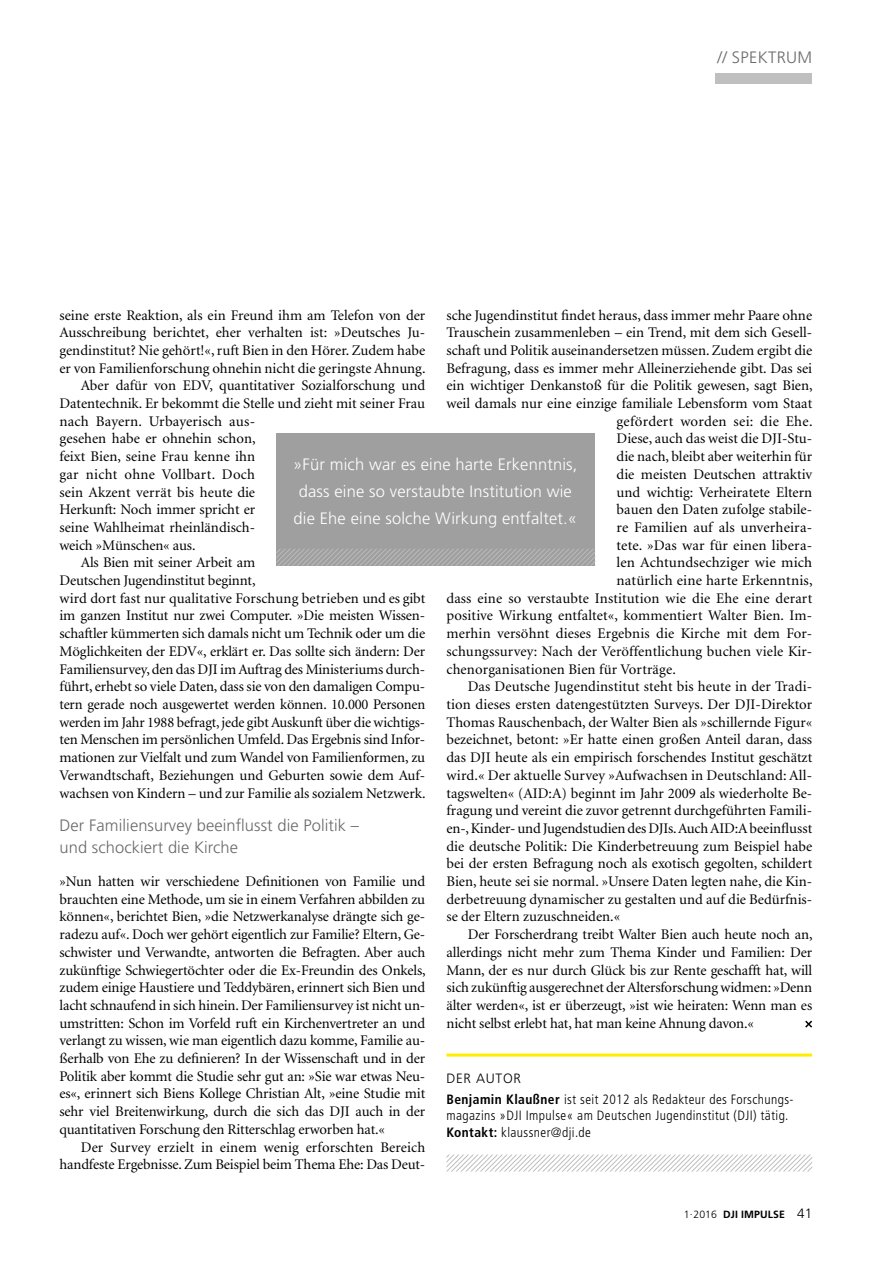
<style>
.page{position:relative;width:893px;height:1263px;background:#fff}
.page>*{position:absolute;margin:0;border:0;box-sizing:border-box;transform-origin:0 0}
.t1{font:300 16.5px/27px "Frutiger";letter-spacing:.01em;color:#fff;text-align:center}
.t2{font:300 16.5px/21.5px "Frutiger";letter-spacing:.005em;color:#6a6a6a}
.t3{font:14.7px/17.7px "Minion";color:#000;text-align:justify}
.t4{font:14.7px "Minion";letter-spacing:.02em;color:#000}
.t5{font:300 condensed 13.5px/20.7px "Frutiger";letter-spacing:.03em;color:#000}
.t6{font:700 10.5px "Frutiger";letter-spacing:.01em;color:#000}
.s1{font-stretch:normal}
.s2{font-weight:700}
.s3{font-weight:300}
.s4{font-weight:300;font-size:13.5px}
</style>
<div class="page">
<svg style="left:805px;top:1020px;width:7px;height:7px"></svg>
<svg style="left:446px;top:1154px;width:367px;height:18px"></svg>
<hr style="left:446px;top:1053px;width:366px;height:3px;background:#ffed00">
<div style="left:276px;top:433px;width:319px;height:133px;background:#9f9f9f"></div>
<svg style="left:276px;top:549px;width:320px;height:17px"></svg>
<div style="left:716px;top:73px;width:96px;height:10px;background:#c0bfc0"></div>
<p class="t2" style="left:717px;top:47px;width:96px">// SPEKTRUM</p>
<p class="t3" style="left:60px;top:306px;width:367px">seine erste Reaktion, als ein Freund ihm am Telefon von der</p>
<p class="t3" style="left:60px;top:324px;width:367px">Ausschreibung berichtet, eher verhalten ist: »Deutsches Ju-</p>
<p class="t3" style="left:60px;top:342px;width:367px">gendinstitut? Nie gehört!«, ruft Bien in den Hörer. Zudem habe</p>
<p class="t3" style="left:60px;top:360px;width:368px">er von Familienforschung ohnehin nicht die geringste Ahnung.</p>
<p class="t3" style="left:81px;top:377px;width:346px">Aber dafür von EDV, quantitativer Sozialforschung und</p>
<p class="t3" style="left:60px;top:395px;width:367px">Datentechnik. Er bekommt die Stelle und zieht mit seiner Frau</p>
<p class="t3" style="left:60px;top:413px;width:197px">nach Bayern. Urbayerisch aus-</p>
<p class="t3" style="left:60px;top:430px;width:198px">gesehen habe er ohnehin schon,</p>
<p class="t3" style="left:60px;top:448px;width:197px">feixt Bien, seine Frau kenne ihn</p>
<p class="t4" style="left:60px;top:467px;width:197px">gar nicht ohne Vollbart. Doch</p>
<p class="t3" style="left:60px;top:483px;width:197px">sein Akzent verrät bis heute die</p>
<p class="t3" style="left:60px;top:501px;width:197px">Herkunft: Noch immer spricht er</p>
<p class="t3" style="left:60px;top:519px;width:197px">seine Wahlheimat rheinländisch-</p>
<p class="t3" style="left:60px;top:537px;width:137px">weich »Münschen« aus.</p>
<p class="t3" style="left:81px;top:554px;width:176px">Als Bien mit seiner Arbeit am</p>
<p class="t3" style="left:60px;top:572px;width:198px">Deutschen Jugendinstitut beginnt,</p>
<p class="t3" style="left:60px;top:590px;width:367px">wird dort fast nur qualitative Forschung betrieben und es gibt</p>
<p class="t3" style="left:60px;top:607px;width:367px">im ganzen Institut nur zwei Computer. »Die meisten Wissen-</p>
<p class="t3" style="left:60px;top:625px;width:367px">schaftler kümmerten sich damals nicht um Technik oder um die</p>
<p class="t3" style="left:60px;top:643px;width:367px">Möglichkeiten der EDV«, erklärt er. Das sollte sich ändern: Der</p>
<p class="t3" style="left:60px;top:660px;width:367px">Familiensurvey, den das DJI im Auftrag des Ministeriums durch-</p>
<p class="t3" style="left:60px;top:678px;width:367px">führt, erhebt so viele Daten, dass sie von den damaligen Compu-</p>
<p class="t3" style="left:60px;top:696px;width:367px">tern gerade noch ausgewertet werden können. 10.000 Personen</p>
<p class="t3" style="left:60px;top:714px;width:367px">werden im Jahr 1988 befragt, jede gibt Auskunft über die wichtigs-</p>
<p class="t3" style="left:60px;top:731px;width:367px">ten Menschen im persönlichen Umfeld. Das Ergebnis sind Infor-</p>
<p class="t3" style="left:60px;top:749px;width:367px">mationen zur Vielfalt und zum Wandel von Familienformen, zu</p>
<p class="t3" style="left:60px;top:767px;width:367px">Verwandtschaft, Beziehungen und Geburten sowie dem Auf-</p>
<p class="t3" style="left:60px;top:784px;width:368px">wachsen von Kindern – und zur Familie als sozialem Netzwerk.</p>
<p class="t2" style="left:60px;top:815px;width:301px">Der Familiensurvey beeinflusst die Politik – und schockiert die Kirche</p>
<p class="t3" style="left:60px;top:873px;width:368px">»Nun hatten wir verschiedene Definitionen von Familie und brauchten eine Methode, um sie in einem Verfahren abbilden zu können«, berichtet Bien, »die Netzwerkanalyse drängte sich ge&shy;radezu auf«. Doch wer gehört eigentlich zur Familie? Eltern, Ge&shy;schwister und Verwandte, antworten die Befragten. Aber auch zukünftige Schwiegertöchter oder die Ex-Freundin des Onkels, zudem einige Haustiere und Teddybären, erinnert sich Bien und lacht schnaufend in sich hinein. Der Familiensurvey ist nicht un&shy;umstritten: Schon im Vorfeld ruft ein Kirchenvertreter an und verlangt zu wissen, wie man eigentlich dazu komme, Familie au&shy;ßerhalb von Ehe zu definieren? In der Wissenschaft und in der Politik aber kommt die Studie sehr gut an: »Sie war etwas Neu&shy;es«, erinnert sich Biens Kollege Christian Alt, »eine Studie mit sehr viel Breitenwirkung, durch die sich das DJI auch in der quantitativen Forschung den Ritterschlag erworben hat.«</p>
<p class="t3" style="left:60px;top:1138px;width:367px;text-align:right">Der Survey erzielt in einem wenig erforschten Bereich handfeste Ergebnisse. Zum Beispiel beim Thema Ehe: Das Deut-</p>
<p class="t3" style="left:446px;top:306px;width:367px">sche Jugendinstitut findet heraus, dass immer mehr Paare ohne</p>
<p class="t3" style="left:446px;top:324px;width:367px">Trauschein zusammenleben – ein Trend, mit dem sich Gesell-</p>
<p class="t3" style="left:446px;top:342px;width:367px">schaft und Politik auseinandersetzen müssen. Zudem ergibt die</p>
<p class="t3" style="left:446px;top:360px;width:367px">Befragung, dass es immer mehr Alleinerziehende gibt. Das sei</p>
<p class="t3" style="left:446px;top:377px;width:368px">ein wichtiger Denkanstoß für die Politik gewesen, sagt Bien,</p>
<p class="t3" style="left:446px;top:395px;width:367px">weil damals nur eine einzige familiale Lebensform vom Staat</p>
<p class="t4" style="left:617px;top:414px;width:198px">gefördert worden sei: die Ehe.</p>
<p class="t3" style="left:617px;top:430px;width:197px">Diese, auch das weist die DJI-Stu-</p>
<p class="t3" style="left:617px;top:448px;width:197px">die nach, bleibt aber weiterhin für</p>
<p class="t3" style="left:617px;top:466px;width:197px">die meisten Deutschen attraktiv</p>
<p class="t3" style="left:617px;top:483px;width:197px">und wichtig: Verheiratete Eltern</p>
<p class="t3" style="left:617px;top:501px;width:197px">bauen den Daten zufolge stabile-</p>
<p class="t3" style="left:617px;top:519px;width:197px">re Familien auf als unverheira-</p>
<p class="t3" style="left:617px;top:537px;width:197px">tete. »Das war für einen libera-</p>
<p class="t3" style="left:617px;top:554px;width:197px">len Achtundsechziger wie mich</p>
<p class="t3" style="left:617px;top:572px;width:198px">natürlich eine harte Erkenntnis,</p>
<p class="t3" style="left:446px;top:590px;width:367px">dass eine so verstaubte Institution wie die Ehe eine derart</p>
<p class="t3" style="left:446px;top:607px;width:367px">positive Wirkung entfaltet«, kommentiert Walter Bien. Im-</p>
<p class="t3" style="left:446px;top:625px;width:367px">merhin versöhnt dieses Ergebnis die Kirche mit dem For-</p>
<p class="t3" style="left:446px;top:643px;width:367px">schungssurvey: Nach der Veröffentlichung buchen viele Kir-</p>
<p class="t3" style="left:446px;top:660px;width:231px">chenorganisationen Bien für Vorträge.</p>
<p class="t3" style="left:468px;top:678px;width:346px">Das Deutsche Jugendinstitut steht bis heute in der Tradi-</p>
<p class="t3" style="left:446px;top:696px;width:367px">tion dieses ersten datengestützten Surveys. Der DJI-Direktor</p>
<p class="t3" style="left:446px;top:714px;width:367px">Thomas Rauschenbach, der Walter Bien als »schillernde Figur«</p>
<p class="t3" style="left:446px;top:731px;width:367px">bezeichnet, betont: »Er hatte einen großen Anteil daran, dass</p>
<p class="t3" style="left:446px;top:749px;width:367px">das DJI heute als ein empirisch forschendes Institut geschätzt</p>
<p class="t3" style="left:446px;top:767px;width:367px">wird.« Der aktuelle Survey »Aufwachsen in Deutschland: All-</p>
<p class="t3" style="left:446px;top:784px;width:367px">tagswelten« (AID:A) beginnt im Jahr 2009 als wiederholte Be-</p>
<p class="t3" style="left:446px;top:802px;width:367px">fragung und vereint die zuvor getrennt durchgeführten Famili-</p>
<p class="t3" style="left:446px;top:820px;width:367px">en-, Kinder- und Jugendstudien des DJIs. Auch AID:A beeinflusst</p>
<p class="t3" style="left:446px;top:837px;width:367px">die deutsche Politik: Die Kinderbetreuung zum Beispiel habe</p>
<p class="t3" style="left:446px;top:855px;width:367px">bei der ersten Befragung noch als exotisch gegolten, schildert</p>
<p class="t3" style="left:446px;top:873px;width:367px">Bien, heute sei sie normal. »Unsere Daten legten nahe, die Kin-</p>
<p class="t3" style="left:446px;top:891px;width:367px">derbetreuung dynamischer zu gestalten und auf die Bedürfnis-</p>
<p class="t3" style="left:446px;top:908px;width:175px">se der Eltern zuzuschneiden.«</p>
<p class="t3" style="left:468px;top:926px;width:346px">Der Forscherdrang treibt Walter Bien auch heute noch an,</p>
<p class="t3" style="left:446px;top:944px;width:367px">allerdings nicht mehr zum Thema Kinder und Familien: Der</p>
<p class="t3" style="left:446px;top:961px;width:367px">Mann, der es nur durch Glück bis zur Rente geschafft hat, will</p>
<p class="t3" style="left:446px;top:979px;width:367px">sich zukünftig ausgerechnet der Altersforschung widmen: »Denn</p>
<p class="t3" style="left:446px;top:997px;width:367px">älter werden«, ist er überzeugt, »ist wie heiraten: Wenn man es</p>
<p class="t3" style="left:446px;top:1014px;width:309px">nicht selbst erlebt hat, hat man keine Ahnung davon.«</p>
<p class="t1" style="left:293px;top:451px;width:286px">»Für mich war es eine harte Erkenntnis, dass eine so verstaubte Institution wie die Ehe eine solche Wirkung entfaltet.«</p>
<p class="t5" style="left:446px;top:1068px;width:349px"><span class="s1">DER AUTOR<br></span><span class="s2">Benjamin Klaußner</span> ist seit 2012 als Redakteur des Forschungs-</p>
<p class="t5" style="left:446px;top:1108px;width:344px;line-height:16.5px">magazins »DJI Impulse« am Deutschen Jugendinstitut (DJI) tätig.<br><span class="s2">Kontakt:</span> klaussner@dji.de</p>
<p class="t6" style="left:684px;top:1208px;width:130px"><span class="s3">1</span><sup>.</sup><span class="s3">2016</span> DJI IMPULSE <span class="s4">41</span></p>
</div>
